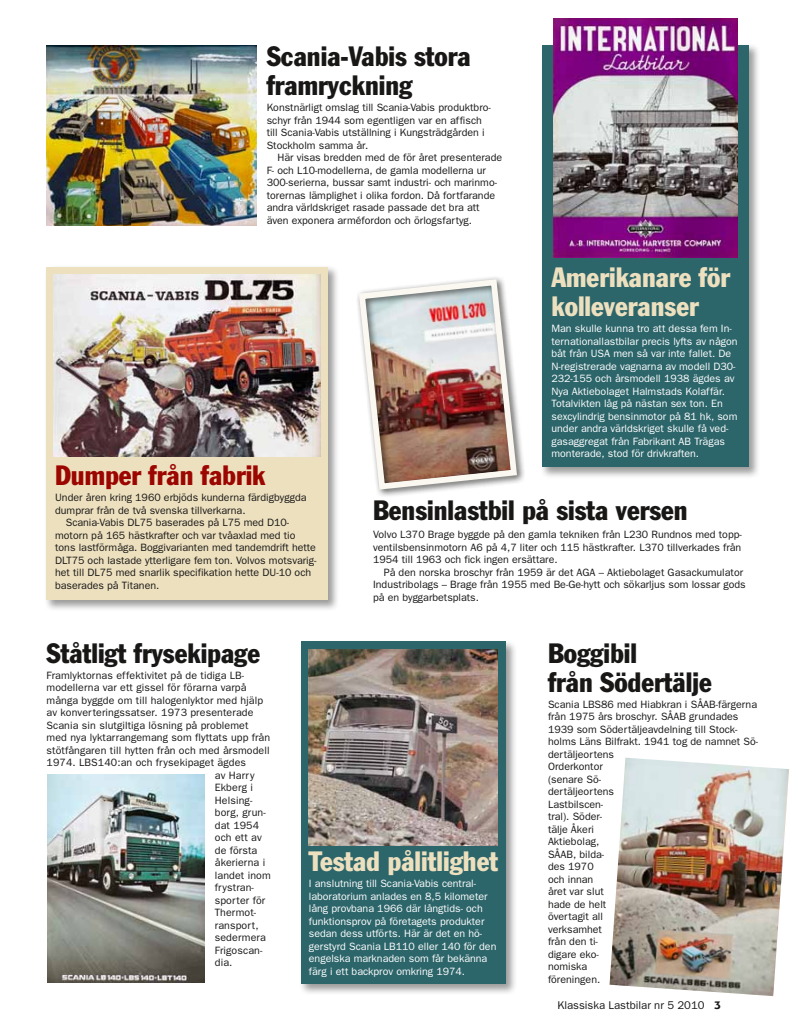
<style>
.page{position:relative;width:798px;height:1028px;background:#fff}
.page>*{position:absolute;margin:0;border:0;box-sizing:border-box;transform-origin:0 0}
.t1{font:condensed 27.5px/28.8px "Franklin Gothic";color:#181716}
.t2{font:condensed 27.5px/28.8px "Franklin Gothic";color:#ede0bf}
.t3{font:condensed 27.5px "Franklin Gothic";color:#9c0600}
.t4{font:11.25px "Franklin Gothic";color:#181716}
.t5{font:10.62px/12.5px "Franklin Gothic";color:#181716}
.t6{font:10.62px/12.5px "Franklin Gothic";color:#fff}
.s1{font-family:"Esans";font-weight:700}
</style>
<div class="page">
<div style="left:540px;top:43px;width:220px;height:435px;background:#181716;opacity:.43"></div>
<div style="left:542px;top:45px;width:206px;height:422px;background:#2c656a"></div>
<div style="left:44px;top:265px;width:296px;height:346px;background:#181716;opacity:.43"></div>
<div style="left:46px;top:267px;width:282px;height:333px;background:#ede0bf"></div>
<img style="left:46px;top:45px;width:211px;height:180px">
<img style="left:553px;top:19px;width:184px;height:239px">
<img style="left:609px;top:757px;width:179px;height:239px">
<img style="left:47px;top:774px;width:157px;height:208px">
<img style="left:54px;top:274px;width:266px;height:182px">
<div style="left:299px;top:639px;width:218px;height:356px;background:#181716;opacity:.43"></div>
<div style="left:301px;top:641px;width:204px;height:342px;background:#2c656a"></div>
<div style="left:354px;top:275px;width:171px;height:223px;background:#181716;opacity:.75"></div>
<img style="left:355px;top:276px;width:165px;height:217px">
<img style="left:308px;top:649px;width:189px;height:196px">
<h1 class="t1" style="left:266px;top:42px;width:205px">Scania-Vabis stora framryckning</h1>
<p class="t5" style="left:266px;top:101px;width:226px">Konstnärligt omslag till Scania-Vabis produktbro&shy;schyr från 1944 som egentligen var en affisch till Scania-Vabis utställning i Kungsträdgården i Stockholm samma år.</p>
<p class="t5" style="left:266px;top:151px;width:237px;text-indent:11px">Här visas bredden med de för året presenterade F- och L10-modellerna, de gamla modellerna ur 300-serierna, bussar samt industri- och marinmo&shy;torernas lämplighet i olika fordon. Då fortfarande andra världskriget rasade passade det bra att även exponera arméfordon och örlogsfartyg.</p>
<h1 class="t2" style="left:551px;top:263px;width:180px">Amerikanare för kolleveranser</h1>
<p class="t6" style="left:551px;top:322px;width:187px">Man skulle kunna tro att dessa fem In&shy;ternationallastbilar precis lyfts av någon båt från USA men så var inte fallet. De N-registrerade vagnarna av modell D30- 232-155 och årsmodell 1938 ägdes av Nya Aktiebolaget Halmstads Kolaffär.<br>Totalvikten låg på nästan sex ton. En sexcylindrig bensinmotor på 81 hk, som under andra världskriget skulle få ved&shy;gasaggregat från Fabrikant AB Trägas monterade, stod för drivkraften.</p>
<h1 class="t3" style="left:55px;top:459px;width:212px">Dumper från fabrik</h1>
<p class="t5" style="left:55px;top:491px;width:253px">Under åren kring 1960 erbjöds kunderna färdigbyggda</p>
<p class="t5" style="left:55px;top:504px;width:192px">dumprar från de två svenska tillverkarna.</p>
<p class="t5" style="left:66px;top:516px;width:225px">Scania-Vabis DL75 baserades på L75 med D10-</p>
<p class="t5" style="left:55px;top:529px;width:242px">motorn på 165 hästkrafter och var tvåaxlad med tio</p>
<p class="t5" style="left:55px;top:541px;width:262px">tons lastförmåga. Boggivarianten med tandemdrift hette</p>
<p class="t5" style="left:55px;top:554px;width:263px">DLT75 och lastade ytterligare fem ton. Volvos motsvarig-</p>
<p class="t5" style="left:55px;top:566px;width:257px">het till DL75 med snarlik specifikation hette DU-10 och</p>
<p class="t5" style="left:55px;top:579px;width:106px">baserades på Titanen.</p>
<h1 class="t1" style="left:373px;top:495px;width:316px">Bensinlastbil på sista versen</h1>
<p class="t5" style="left:373px;top:528px;width:370px;text-align:justify">Volvo L370 Brage byggde på den gamla tekniken från L230 Rundnos med topp&shy;ventilsbensinmotorn A6 på 4,7 liter och 115 hästkrafter. L370 tillverkades från 1954 till 1963 och fick ingen ersättare.</p>
<p class="t5" style="left:373px;top:566px;width:374px;text-indent:11px">På den norska broschyr från 1959 är det AGA – Aktiebolaget Gasackumulator<br>Industribolags – Brage från 1955 med Be-Ge-hytt och sökarljus som lossar gods på en byggarbetsplats.</p>
<h1 class="t1" style="left:46px;top:638px;width:215px">Ståtligt frysekipage</h1>
<p class="t5" style="left:47px;top:669px;width:199px">Framlyktornas effektivitet på de tidiga LB-</p>
<p class="t5" style="left:47px;top:681px;width:201px">modellerna var ett gissel för förarna varpå</p>
<p class="t5" style="left:47px;top:694px;width:218px">många byggde om till halogenlyktor med hjälp</p>
<p class="t5" style="left:47px;top:706px;width:208px">av konverteringssatser. 1973 presenterade</p>
<p class="t5" style="left:47px;top:718px;width:203px">Scania sin slutgiltiga lösning på problemet</p>
<p class="t5" style="left:47px;top:731px;width:225px">med nya lyktarrangemang som flyttats upp från</p>
<p class="t5" style="left:47px;top:743px;width:224px">stötfångaren till hytten från och med årsmodell</p>
<p class="t5" style="left:47px;top:756px;width:201px">1974. LBS140:an och frysekipaget ägdes</p>
<p class="t5" style="left:215px;top:768px;width:41px">av Harry</p>
<p class="t5" style="left:215px;top:781px;width:40px">Ekberg i</p>
<p class="t5" style="left:215px;top:793px;width:39px">Helsing-</p>
<p class="t5" style="left:215px;top:806px;width:52px">borg, grun-</p>
<p class="t5" style="left:215px;top:818px;width:46px">dat 1954</p>
<p class="t5" style="left:215px;top:831px;width:48px">och ett av</p>
<p class="t5" style="left:215px;top:843px;width:44px">de första</p>
<p class="t5" style="left:215px;top:856px;width:52px">åkerierna i</p>
<p class="t5" style="left:215px;top:868px;width:57px">landet inom</p>
<p class="t5" style="left:215px;top:881px;width:41px">frystran-</p>
<p class="t5" style="left:215px;top:893px;width:52px">sporter för</p>
<p class="t5" style="left:215px;top:906px;width:43px">Thermot-</p>
<p class="t5" style="left:215px;top:918px;width:45px">ransport,</p>
<p class="t5" style="left:215px;top:931px;width:52px">sedermera</p>
<p class="t5" style="left:215px;top:943px;width:49px">Frigoscan-</p>
<p class="t5" style="left:215px;top:956px;width:19px">dia.</p>
<h1 class="t2" style="left:309px;top:846px;width:191px">Testad pålitlighet</h1>
<p class="t6" style="left:309px;top:877px;width:189px">I anslutning till Scania-Vabis central&shy;laboratorium anlades en 8,5 kilometer lång provbana 1966 där långtids- och funktionsprov på företagets produkter sedan dess utförts. Här är det en hö&shy;gerstyrd Scania LB110 eller 140 för den engelska marknaden som får bekänna färg i ett backprov omkring 1974.</p>
<h1 class="t1" style="left:547px;top:638px;width:165px">Boggibil<br>från Södertälje</h1>
<p class="t5" style="left:547px;top:697px;width:211px">Scania LBS86 med Hiabkran i SÅAB-färgerna från 1975 års broschyr. SÅAB grundades<br>1939 som Södertäljeavdelning till Stock&shy;holms Läns Bilfrakt. 1941 tog de namnet Sö&shy;dertäljeortens<br>Orderkontor<br>(senare Sö-<br>dertäljeortens<br>Lastbilscen-<br>tral). Söder-<br>tälje Åkeri<br>Aktiebolag,<br>SÅAB, bilda-<br>des 1970<br>och innan<br>året var slut<br>hade de helt<br>övertagit all<br>verksamhet<br>från den ti-<br>digare eko-<br>nomiska<br>föreningen.</p>
<p class="t4" style="left:557px;top:998px;width:165px">Klassiska Lastbilar nr 5 2010 <span class="s1">3</span></p>
</div>
